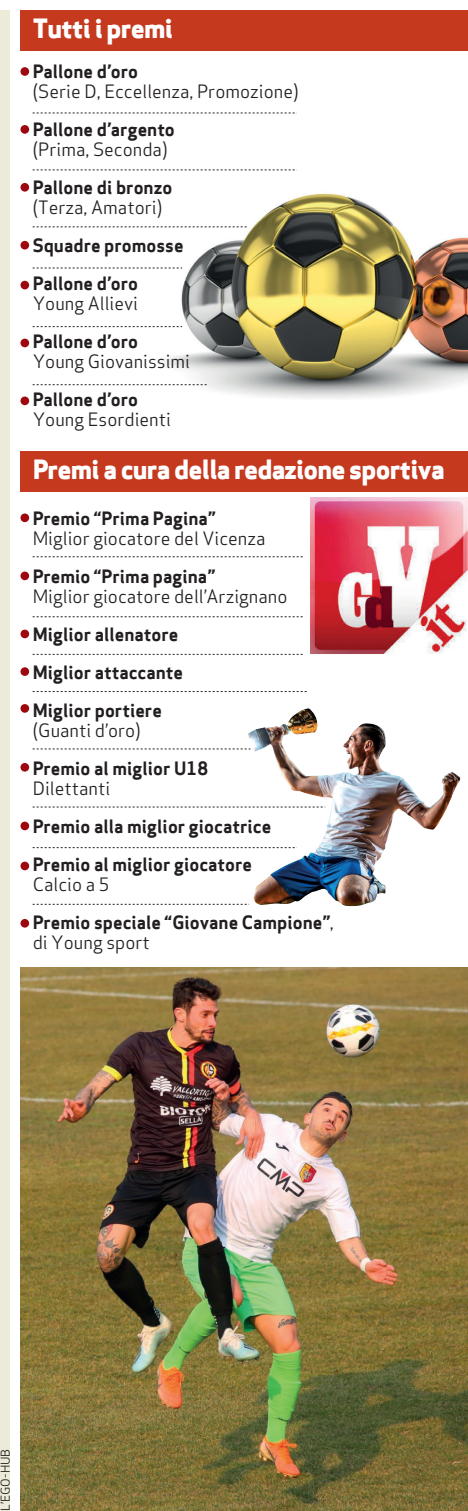
<style>
.page{position:relative;width:468px;height:1511px;background:#fff}
.page>*{position:absolute;margin:0;border:0;box-sizing:border-box;transform-origin:0 0}
.t1{font:26px "Apex Sans Extra Bold T";letter-spacing:-.03em;color:#fff}
.t2{font:18px/38px "Apex Sans Bold T";color:#231f20}
.t3{font:18px "Apex Sans Book T";color:#231f20}
.t4{font:12px "Apex Sans Book T";color:#231f20}
.s1{font-family:"Apex Sans Book T"}
</style>
<div class="page">
<img style="left:157px;top:170px;width:311px;height:229px">
<div style="left:0;top:10px;width:10px;height:1500px;background:#ecebd9"></div>
<div style="left:21px;top:10px;width:447px;height:40px;background:#c5391f"></div>
<div style="left:21px;top:451px;width:447px;height:40px;background:#c5391f"></div>
<img style="left:310px;top:497px;width:157px;height:157px">
<div style="left:21px;top:67px;width:8px;height:9px;background:#9d070d;border-radius:50%"></div>
<div style="left:21px;top:125px;width:8px;height:9px;background:#9d070d;border-radius:50%"></div>
<div style="left:21px;top:183px;width:8px;height:8px;background:#9d070d;border-radius:50%"></div>
<div style="left:21px;top:241px;width:8px;height:8px;background:#9d070d;border-radius:50%"></div>
<div style="left:21px;top:281px;width:8px;height:8px;background:#9d070d;border-radius:50%"></div>
<div style="left:21px;top:338px;width:8px;height:9px;background:#9d070d;border-radius:50%"></div>
<div style="left:21px;top:396px;width:8px;height:9px;background:#9d070d;border-radius:50%"></div>
<div style="left:21px;top:513px;width:8px;height:9px;background:#9d070d;border-radius:50%"></div>
<div style="left:21px;top:571px;width:8px;height:9px;background:#9d070d;border-radius:50%"></div>
<div style="left:21px;top:629px;width:8px;height:9px;background:#9d070d;border-radius:50%"></div>
<div style="left:21px;top:667px;width:8px;height:8px;background:#9d070d;border-radius:50%"></div>
<div style="left:21px;top:704px;width:8px;height:8px;background:#9d070d;border-radius:50%"></div>
<div style="left:21px;top:762px;width:8px;height:9px;background:#9d070d;border-radius:50%"></div>
<div style="left:21px;top:821px;width:8px;height:9px;background:#9d070d;border-radius:50%"></div>
<div style="left:21px;top:918px;width:8px;height:9px;background:#9d070d;border-radius:50%"></div>
<svg style="left:33px;top:113px;width:264px;height:1px"></svg>
<svg style="left:33px;top:169px;width:264px;height:1px"></svg>
<svg style="left:33px;top:226px;width:214px;height:1px"></svg>
<svg style="left:33px;top:556px;width:270px;height:1px"></svg>
<svg style="left:33px;top:616px;width:270px;height:1px"></svg>
<svg style="left:33px;top:654px;width:270px;height:1px"></svg>
<svg style="left:33px;top:691px;width:274px;height:1px"></svg>
<svg style="left:33px;top:748px;width:214px;height:1px"></svg>
<svg style="left:33px;top:806px;width:214px;height:1px"></svg>
<div style="left:21px;top:861px;width:8px;height:9px;background:#9d070d;border-radius:50%"></div>
<svg style="left:33px;top:847px;width:214px;height:1px"></svg>
<svg style="left:33px;top:903px;width:214px;height:1px"></svg>
<svg style="left:33px;top:267px;width:149px;height:1px"></svg>
<svg style="left:33px;top:326px;width:149px;height:1px"></svg>
<svg style="left:33px;top:384px;width:174px;height:1px"></svg>
<img style="left:21px;top:967px;width:447px;height:543px">
<img style="left:248px;top:714px;width:135px;height:191px">
<h1 class="t1" style="left:33px;top:12px;width:142px">Tutti i premi</h1>
<p class="t2" style="left:33px;top:52px;width:107px">Pallone d’oro</p>
<p class="t3" style="left:33px;top:80px;width:267px">(Serie D, Eccellenza, Promozione)</p>
<p class="t2" style="left:33px;top:110px;width:144px">Pallone d’argento</p>
<p class="t3" style="left:33px;top:138px;width:136px">(Prima, Seconda)</p>
<p class="t2" style="left:33px;top:168px;width:141px">Pallone di bronzo</p>
<p class="t3" style="left:33px;top:196px;width:131px">(Terza, Amatori)</p>
<p class="t2" style="left:33px;top:226px;width:153px">Squadre promosse<br>Pallone d’oro</p>
<p class="t3" style="left:33px;top:292px;width:107px">Young Allievi</p>
<p class="t2" style="left:33px;top:322px;width:107px">Pallone d’oro</p>
<p class="t3" style="left:33px;top:350px;width:159px">Young Giovanissimi</p>
<p class="t2" style="left:33px;top:380px;width:107px">Pallone d’oro</p>
<p class="t3" style="left:33px;top:408px;width:140px">Young Esordienti</p>
<h1 class="t1" style="left:33px;top:452px;width:414px">Premi a cura della redazione sportiva</h1>
<p class="t2" style="left:33px;top:499px;width:184px">Premio “Prima Pagina”</p>
<p class="t3" style="left:33px;top:526px;width:234px">Miglior giocatore del Vicenza</p>
<p class="t2" style="left:33px;top:557px;width:184px">Premio “Prima pagina”</p>
<p class="t3" style="left:33px;top:584px;width:256px">Miglior giocatore dell’Arzignano</p>
<p class="t2" style="left:33px;top:615px;width:152px">Miglior allenatore<br>Miglior attaccante<br>Miglior portiere</p>
<p class="t3" style="left:33px;top:718px;width:110px">(Guanti d’oro)</p>
<p class="t2" style="left:33px;top:749px;width:177px">Premio al miglior U18</p>
<p class="t3" style="left:33px;top:776px;width:79px">Dilettanti</p>
<p class="t2" style="left:33px;top:806px;width:240px">Premio alla miglior giocatrice<br>Premio al miglior giocatore</p>
<p class="t3" style="left:33px;top:872px;width:79px">Calcio a 5</p>
<p class="t2" style="left:33px;top:902px;width:303px">Premio speciale “Giovane Campione”<span class="s1">,</span></p>
<p class="t3" style="left:33px;top:930px;width:119px">di Young sport</p>
<p class="t4" style="left:-2px;top:1510px;width:64px;rotate:-90deg">L’EGO-HUB</p>
</div>
